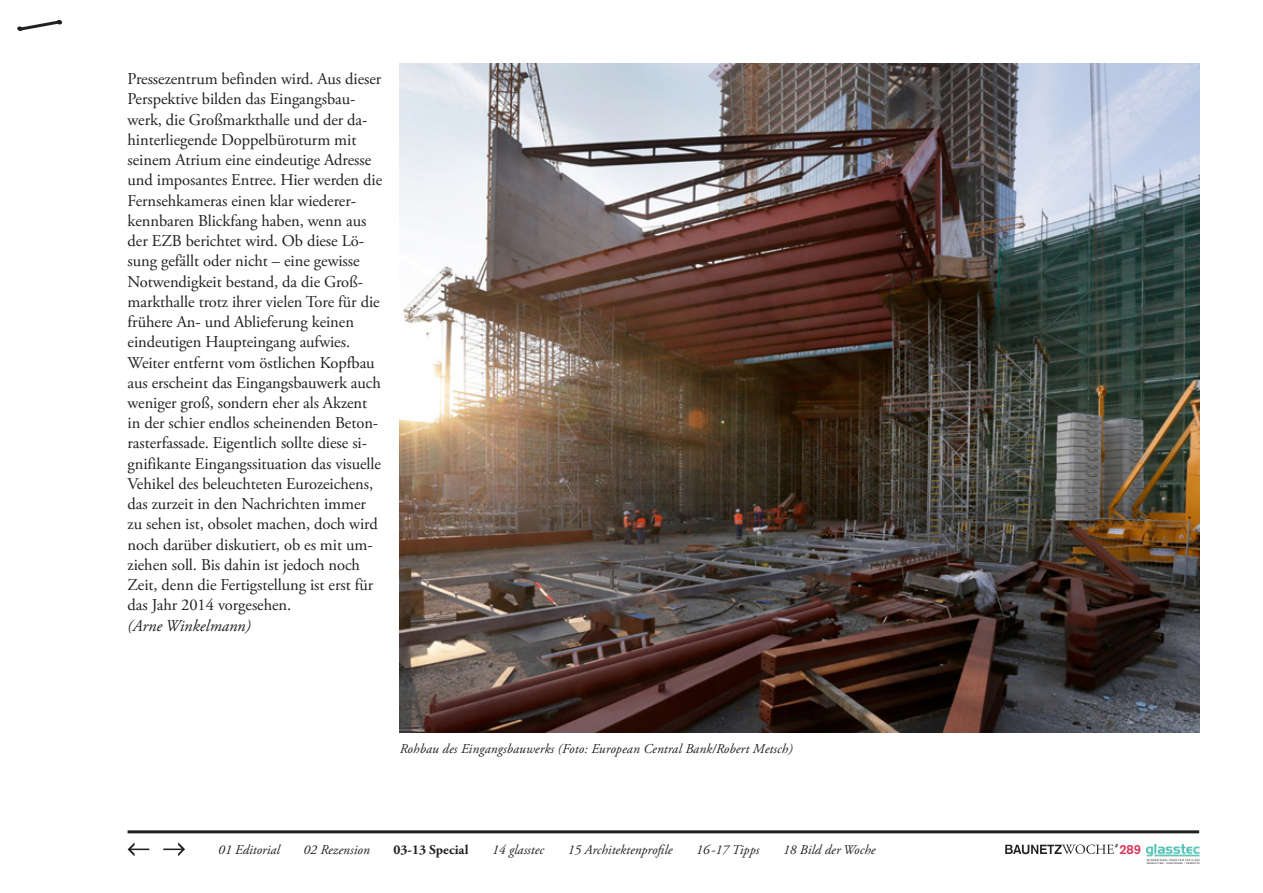
<style>
.page{position:relative;width:1263px;height:893px;background:#fff}
.page>*{position:absolute;margin:0;border:0;box-sizing:border-box;transform-origin:0 0}
.t1{font:16.5px/20.2px "Adobe Garamond Pro";letter-spacing:-.005em;color:#231f20}
.t2{font:italic 16.5px "Adobe Garamond Pro";color:#231f20}
.Navigation_Off{font:italic 13.5px "Adobe Garamond Pro";letter-spacing:.005em;color:#231f20}
.Navigation_Off-2{font:700 13.5px "Adobe Garamond Pro";letter-spacing:.005em;color:#231f20}
.t3{font:700 13.05px "Akzidenz Grotesk";color:#d8365b}
</style>
<div class="page">
<hr style="left:128px;top:830px;width:1071px;height:3px;background:#231f20">
<svg style="left:128px;top:842px;width:21px;height:14px"></svg>
<svg style="left:163px;top:842px;width:22px;height:14px"></svg>
<svg style="left:17px;top:20px;width:46px;height:11px"></svg>
<svg style="left:1005px;top:844px;width:113px;height:10px"></svg>
<img style="left:1146px;top:845px;width:53px;height:19px">
<img style="left:400px;top:64px;width:799px;height:668px">
<p class="t1" style="left:128px;top:69px;width:256px">Pressezentrum befinden wird. Aus dieser Perspektive bilden das Eingangsbau&shy;werk, die Großmarkthalle und der da&shy;hinterliegende Doppelbüroturm mit seinem Atrium eine eindeutige Adresse und imposantes Entree. Hier werden die Fernsehkameras einen klar wiederer&shy;kennbaren Blickfang haben, wenn aus der EZB berichtet wird. Ob diese Lö&shy;sung gefällt oder nicht – eine gewisse Notwendigkeit bestand, da die Groß&shy;markthalle trotz ihrer vielen Tore für die frühere An- und Ablieferung keinen eindeutigen Haupteingang aufwies.<br>Weiter entfernt vom östlichen Kopfbau aus erscheint das Eingangsbauwerk auch weniger groß, sondern eher als Akzent in der schier endlos scheinenden Beton&shy;rasterfassade. Eigentlich sollte diese si&shy;gnifikante Eingangssituation das visuelle Vehikel des beleuchteten Eurozeichens, das zurzeit in den Nachrichten immer zu sehen ist, obsolet machen, doch wird noch darüber diskutiert, ob es mit um&shy;ziehen soll. Bis dahin ist jedoch noch Zeit, denn die Fertigstellung ist erst für das Jahr 2014 vorgesehen.</p>
<p class="t2" style="left:128px;top:616px;width:125px">(Arne Winkelmann)</p>
<p class="Navigation_Off" style="left:400px;top:740px;width:394px">Rohbau des Eingangsbauwerks (Foto: European Central Bank/Robert Metsch)</p>
<p class="Navigation_Off" style="left:218px;top:841px;width:63px">01 Editorial</p>
<p class="Navigation_Off" style="left:303px;top:841px;width:68px">02 Rezension</p>
<p class="Navigation_Off-2" style="left:393px;top:841px;width:76px">03-13 Special</p>
<p class="Navigation_Off" style="left:492px;top:841px;width:53px">14 glasstec</p>
<p class="Navigation_Off" style="left:568px;top:841px;width:106px">15 Architektenprofile</p>
<p class="Navigation_Off" style="left:696px;top:841px;width:65px">16-17 Tipps</p>
<p class="Navigation_Off" style="left:783px;top:841px;width:94px">18 Bild der Woche</p>
<p class="t3" style="left:1119px;top:841px;width:23px">289</p>
</div>
